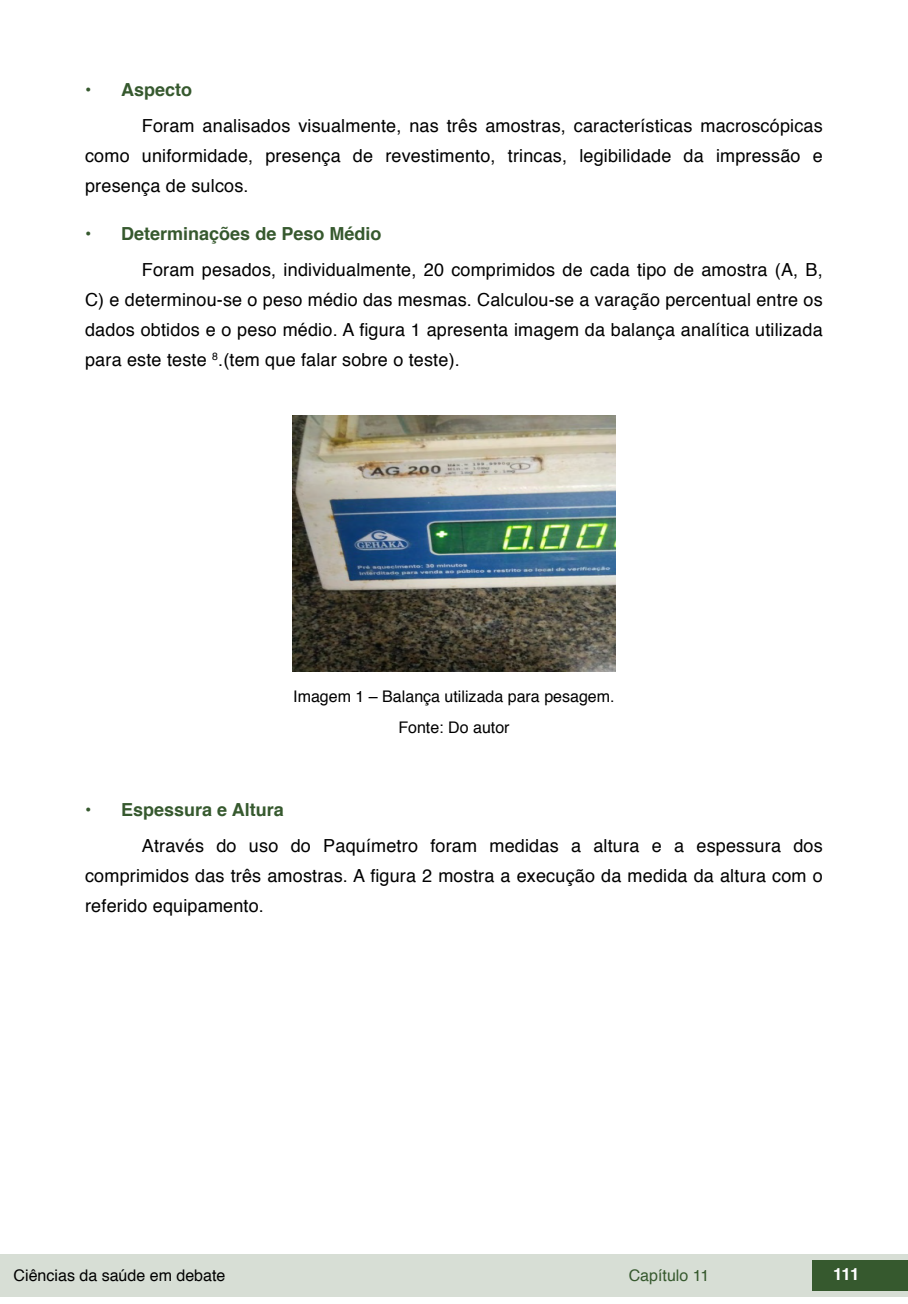
<style>
.page{position:relative;width:908px;height:1304px;background:#fff}
.page>*{position:absolute;margin:0;border:0;box-sizing:border-box;transform-origin:0 0}
.txt{font:18px/30px "Helvetica";letter-spacing:.01em;color:#000;text-align:justify}
.t1{font:700 18px "Helvetica";color:#36592e}
.t2{font:700 16.8px "Helvetica";color:#fff}
.imagens_graf_tab{font:16px "Helvetica";color:#000}
.t3{font:16px "Helvetica";color:#36592e}
</style>
<div class="page">
<div style="left:0;top:1254px;width:906px;height:43px;background:#d7ded5"></div>
<div style="left:812px;top:1261px;width:95px;height:30px;background:#36592e"></div>
<img style="left:292px;top:416px;width:323px;height:256px">
<p class="t1" style="left:85px;top:75px;width:109px">• Aspecto</p>
<p class="txt" style="left:85px;top:111px;width:738px;text-indent:57px">Foram analisados visualmente, nas três amostras, características macroscópicas como uniformidade, presença de revestimento, trincas, legibilidade da impressão e presença de sulcos.</p>
<p class="t1" style="left:85px;top:219px;width:298px">• Determinações de Peso Médio</p>
<p class="txt" style="left:85px;top:255px;width:738px;text-indent:57px">Foram pesados, individualmente, 20 comprimidos de cada tipo de amostra (A, B, C) e determinou-se o peso médio das mesmas. Calculou-se a varação percentual entre os dados obtidos e o peso médio. A figura 1 apresenta imagem da balança analítica utilizada para este teste <sup>8</sup>.(tem que falar sobre o teste).</p>
<p class="imagens_graf_tab" style="left:293px;top:684px;width:323px">Imagem 1 – Balança utilizada para pesagem.</p>
<p class="imagens_graf_tab" style="left:398px;top:715px;width:113px">Fonte: Do autor</p>
<p class="t1" style="left:85px;top:795px;width:200px">• Espessura e Altura</p>
<p class="txt" style="left:85px;top:831px;width:738px;text-indent:57px">Através do uso do Paquímetro foram medidas a altura e a espessura dos comprimidos das três amostras. A figura 2 mostra a execução da medida da altura com o referido equipamento.</p>
<p class="imagens_graf_tab" style="left:14px;top:1263px;width:213px">Ciências da saúde em debate</p>
<p class="t3" style="left:628px;top:1263px;width:82px">Capítulo 11</p>
<p class="t2" style="left:832px;top:1261px;width:28px">111</p>
</div>
